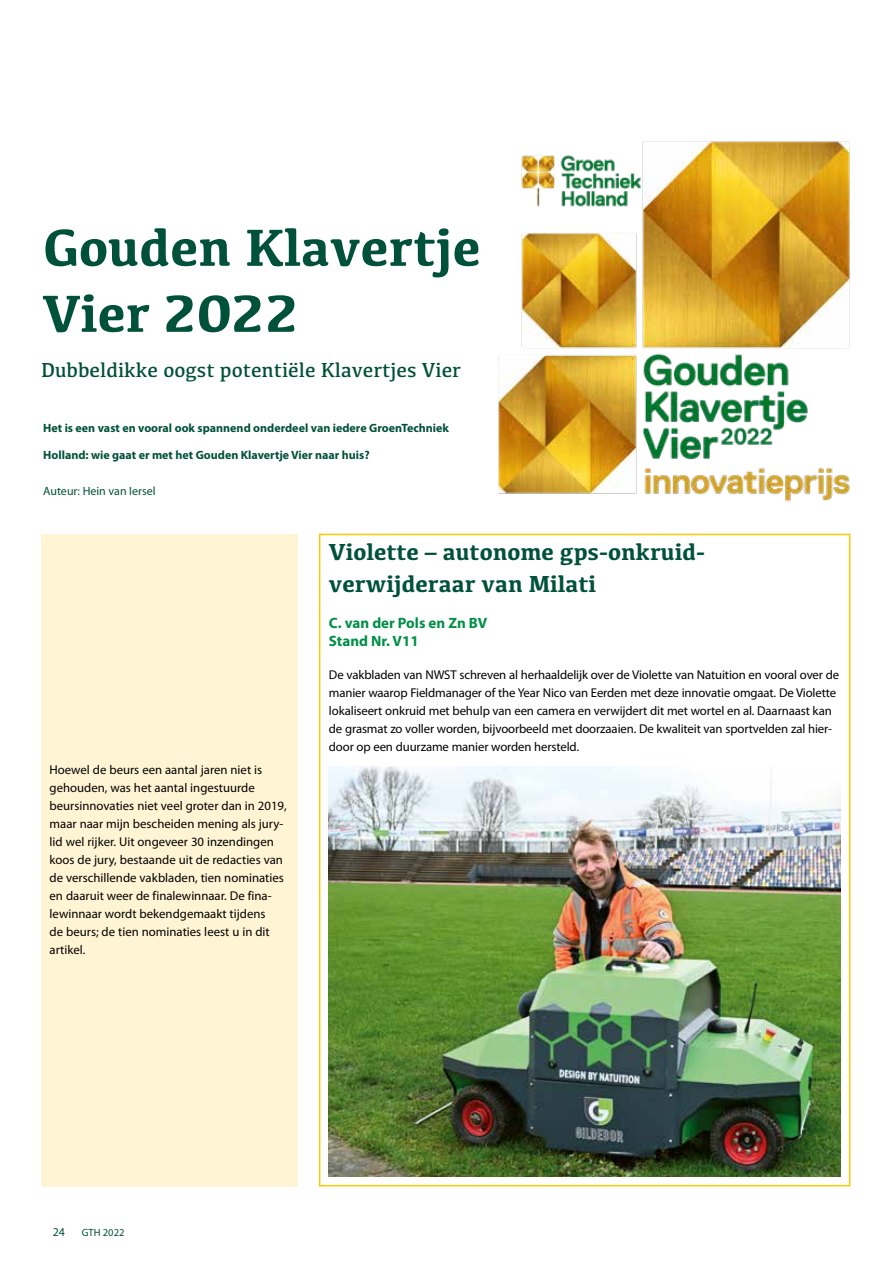
<style>
.page{position:relative;width:893px;height:1263px;background:#fff}
.page>*{position:absolute;margin:0;border:0;box-sizing:border-box;transform-origin:0 0}
.t1{font:700 54px/66px "Kefa";color:#005139}
.t2{font:700 24px/31.5px "Kefa";color:#005139}
.t3{font:21px "Kefa";color:#005139}
.t4{font:700 15px/18px "Myriad Pro";color:#008f46}
.t5{font:12.75px/18px "Myriad Pro";letter-spacing:-.005em;color:#000}
.t6{font:700 12px "Myriad Pro";color:#005139}
.t7{font:12px "Myriad Pro";color:#005139}
.t8{font:10.5px "Myriad Pro";color:#005139}
</style>
<div class="page">
<img style="left:498px;top:141px;width:352px;height:361px">
<div style="left:41px;top:534px;width:257px;height:652px;background:#fff4d3"></div>
<div style="left:319px;top:534px;width:531px;height:652px;border:2px solid #fec800"></div>
<img style="left:329px;top:766px;width:511px;height:410px">
<h1 class="t1" style="left:43px;top:212px;width:440px">Gouden Klavertje<br>Vier 2022</h1>
<h3 class="t3" style="left:41px;top:357px;width:421px">Dubbeldikke oogst potentiële Klavertjes Vier</h3>
<p class="t6" style="left:43px;top:420px;width:407px">Het is een vast en vooral ook spannend onderdeel van iedere GroenTechniek</p>
<p class="t6" style="left:43px;top:447px;width:328px">Holland: wie gaat er met het Gouden Klavertje Vier naar huis?</p>
<p class="t7" style="left:43px;top:484px;width:114px">Auteur: Hein van Iersel</p>
<p class="t5" style="left:50px;top:761px;width:239px">Hoewel de beurs een aantal jaren niet is gehouden, was het aantal ingestuurde beursinnovaties niet veel groter dan in 2019, maar naar mijn bescheiden mening als jury&shy;lid wel rijker. Uit ongeveer 30 inzendingen koos de jury, bestaande uit de redacties van de verschillende vakbladen, tien nominaties en daaruit weer de finalewinnaar. De fina&shy;lewinnaar wordt bekendgemaakt tijdens<br>de beurs; de tien nominaties leest u in dit artikel.</p>
<h2 class="t2" style="left:329px;top:535px;width:378px">Violette – autonome gps-onkruid&shy;verwijderaar van Milati</h2>
<p class="t4" style="left:329px;top:613px;width:160px">C. van der Pols en Zn BV<br>Stand Nr. V11</p>
<p class="t5" style="left:329px;top:665px;width:512px">De vakbladen van NWST schreven al herhaaldelijk over de Violette van Natuition en vooral over de manier waarop Fieldmanager of the Year Nico van Eerden met deze innovatie omgaat. De Violette lokaliseert onkruid met behulp van een camera en verwijdert dit met wortel en al. Daarnaast kan de grasmat zo voller worden, bijvoorbeeld met doorzaaien. De kwaliteit van sportvelden zal hier&shy;door op een duurzame manier worden hersteld.</p>
<p class="t7" style="left:53px;top:1224px;width:14px">24</p>
<p class="t8" style="left:82px;top:1226px;width:44px">GTH 2022</p>
</div>
